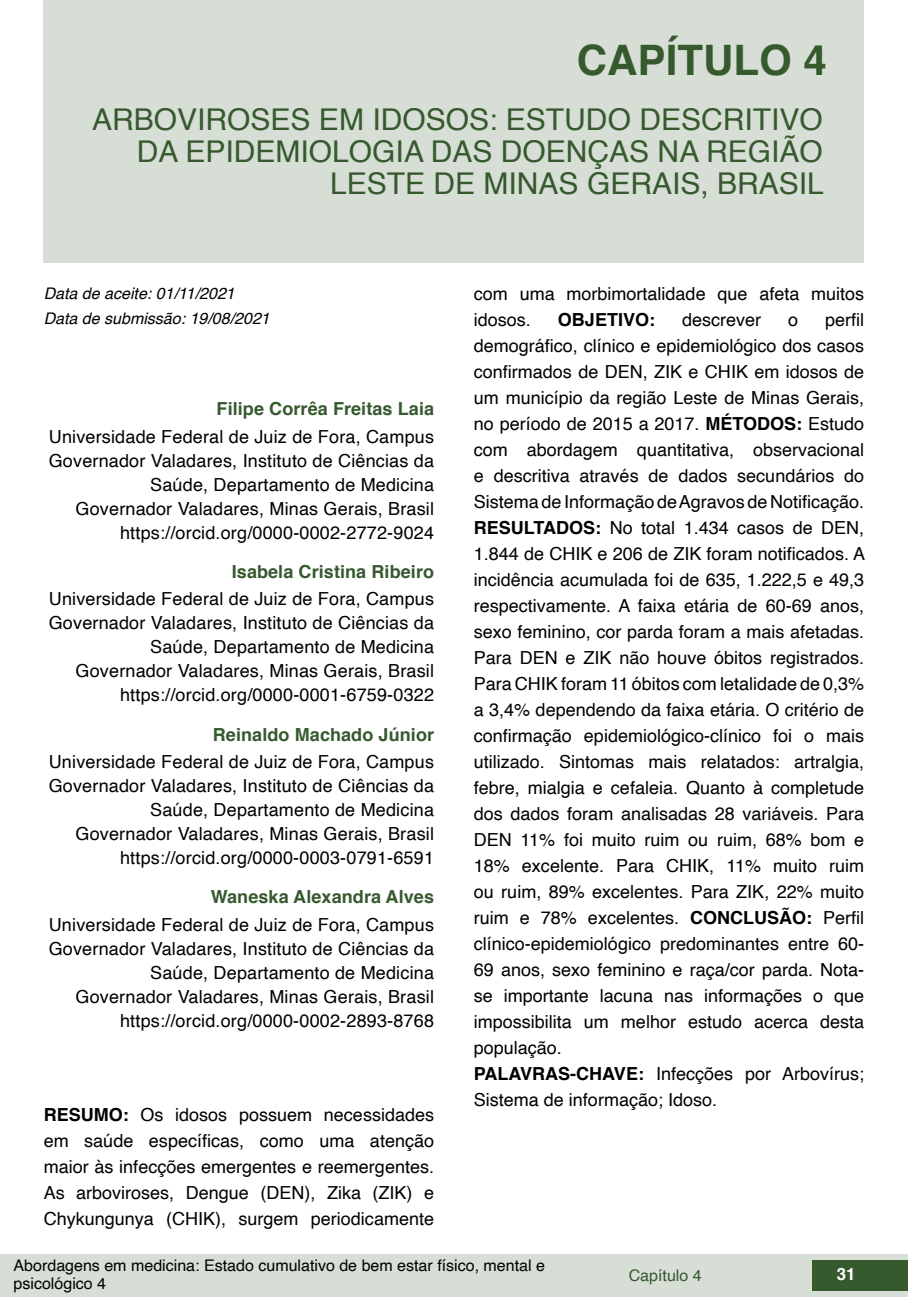
<style>
.page{position:relative;width:908px;height:1304px;background:#fff}
.page>*{position:absolute;margin:0;border:0;box-sizing:border-box;transform-origin:0 0}
.t1{font:700 42px "Helvetica";color:#36592e}
.t2{font:30px/32px "Helvetica";color:#36592e;text-align:right}
.t3{font:18px/26px "Helvetica";color:#000;text-align:right}
.t4{font:700 18px "Helvetica";letter-spacing:.005em;color:#36592e}
.t5{font:700 18px "Helvetica";color:#000}
.t6{font:700 16.8px "Helvetica";color:#fff}
.t7{font:16px/18.2px "Helvetica";color:#000}
.t8{font:italic 16px "Helvetica";color:#000}
.t9{font:16px "Helvetica";color:#36592e}
.s1{font-weight:700}
</style>
<div class="page">
<div style="left:0;top:1254px;width:906px;height:43px;background:#d7ded5"></div>
<div style="left:812px;top:1261px;width:95px;height:30px;background:#36592e"></div>
<div style="left:44px;top:0;width:819px;height:263px;background:#d7ded5"></div>
<h1 class="t1" style="left:576px;top:26px;width:251px">CAPÍTULO 4</h1>
<h2 class="t2" style="left:92px;top:104px;width:733px">ARBOVIROSES EM IDOSOS: ESTUDO DESCRITIVO<br>DA EPIDEMIOLOGIA DAS DOENÇAS NA REGIÃO<br>LESTE DE MINAS GERAIS, BRASIL</h2>
<p class="t8" style="left:44px;top:280px;width:192px">Data de aceite: 01/11/2021</p>
<p class="t8" style="left:44px;top:306px;width:227px">Data de submissão: 19/08/2021</p>
<p class="t4" style="left:216px;top:395px;width:219px">Filipe Corrêa Freitas Laia</p>
<p class="t3" style="left:49px;top:425px;width:386px;line-height:24px">Universidade Federal de Juiz de Fora, Campus Governador Valadares, Instituto de Ciências da Saúde, Departamento de Medicina<br>Governador Valadares, Minas Gerais, Brasil https://orcid.org/0000-0002-2772-9024</p>
<p class="t4" style="left:232px;top:557px;width:204px">Isabela Cristina Ribeiro</p>
<p class="t3" style="left:49px;top:588px;width:386px;line-height:24px">Universidade Federal de Juiz de Fora, Campus Governador Valadares, Instituto de Ciências da Saúde, Departamento de Medicina<br>Governador Valadares, Minas Gerais, Brasil https://orcid.org/0000-0001-6759-0322</p>
<p class="t4" style="left:213px;top:720px;width:223px">Reinaldo Machado Júnior</p>
<p class="t3" style="left:49px;top:750px;width:386px;line-height:24px">Universidade Federal de Juiz de Fora, Campus Governador Valadares, Instituto de Ciências da Saúde, Departamento de Medicina<br>Governador Valadares, Minas Gerais, Brasil https://orcid.org/0000-0003-0791-6591</p>
<p class="t4" style="left:211px;top:883px;width:225px">Waneska Alexandra Alves</p>
<p class="t3" style="left:49px;top:913px;width:386px;line-height:24px">Universidade Federal de Juiz de Fora, Campus Governador Valadares, Instituto de Ciências da Saúde, Departamento de Medicina<br>Governador Valadares, Minas Gerais, Brasil https://orcid.org/0000-0002-2893-8768</p>
<p class="t3" style="left:44px;top:1102px;width:392px;text-align:justify"><span class="s1">RESUMO:</span> Os idosos possuem necessidades em saúde específicas, como uma atenção maior às infecções emergentes e reemergentes.<br>As arboviroses, Dengue (DEN), Zika (ZIK) e Chykungunya (CHIK), surgem periodicamente</p>
<p class="t3" style="left:473px;top:281px;width:392px;text-align:left">com uma morbimortalidade que afeta muitos idosos.</p>
<p class="t5" style="left:557px;top:305px;width:99px">OBJETIVO:</p>
<p class="t3" style="left:681px;top:307px;width:81px">descrever</p>
<p class="t3" style="left:787px;top:307px;width:12px">o</p>
<p class="t3" style="left:473px;top:307px;width:393px;text-align:left;text-indent:351px">perfil demográfico, clínico e epidemiológico dos casos confirmados de DEN, ZIK e CHIK em idosos de um município da região Leste de Minas Gerais, no período de 2015 a 2017. <span class="s1">MÉTODOS:</span> Estudo com abordagem quantitativa, observacional e descritiva através de dados secundários do Sistema de Informação de Agravos de Notificação.<br><span class="s1">RESULTADOS:</span> No total 1.434 casos de DEN, 1.844 de CHIK e 206 de ZIK foram notificados. A incidência acumulada foi de 635, 1.222,5 e 49,3 respectivamente. A faixa etária de 60-69 anos, sexo feminino, cor parda foram a mais afetadas.<br>Para DEN e ZIK não houve óbitos registrados.<br>Para CHIK foram 11 óbitos com letalidade de 0,3% a 3,4% dependendo da faixa etária. O critério de confirmação epidemiológico-clínico foi o mais utilizado. Sintomas mais relatados: artralgia, febre, mialgia e cefaleia. Quanto à completude dos dados foram analisadas 28 variáveis. Para DEN 11% foi muito ruim ou ruim, 68% bom e 18% excelente. Para CHIK, 11% muito ruim ou ruim, 89% excelentes. Para ZIK, 22% muito ruim e 78% excelentes. <span class="s1">CONCLUSÃO:</span> Perfil clínico-epidemiológico predominantes entre 60- 69 anos, sexo feminino e raça/cor parda. Nota&shy;se importante lacuna nas informações o que impossibilita um melhor estudo acerca desta população.<br><span class="s1">PALAVRAS-CHAVE:</span> Infecções por Arbovírus; Sistema de informação; Idoso.</p>
<p class="t7" style="left:14px;top:1257px;width:532px">Abordagens em medicina: Estado cumulativo de bem estar físico, mental e psicológico 4</p>
<p class="t9" style="left:628px;top:1263px;width:74px">Capítulo 4</p>
<p class="t6" style="left:836px;top:1261px;width:20px">31</p>
</div>
